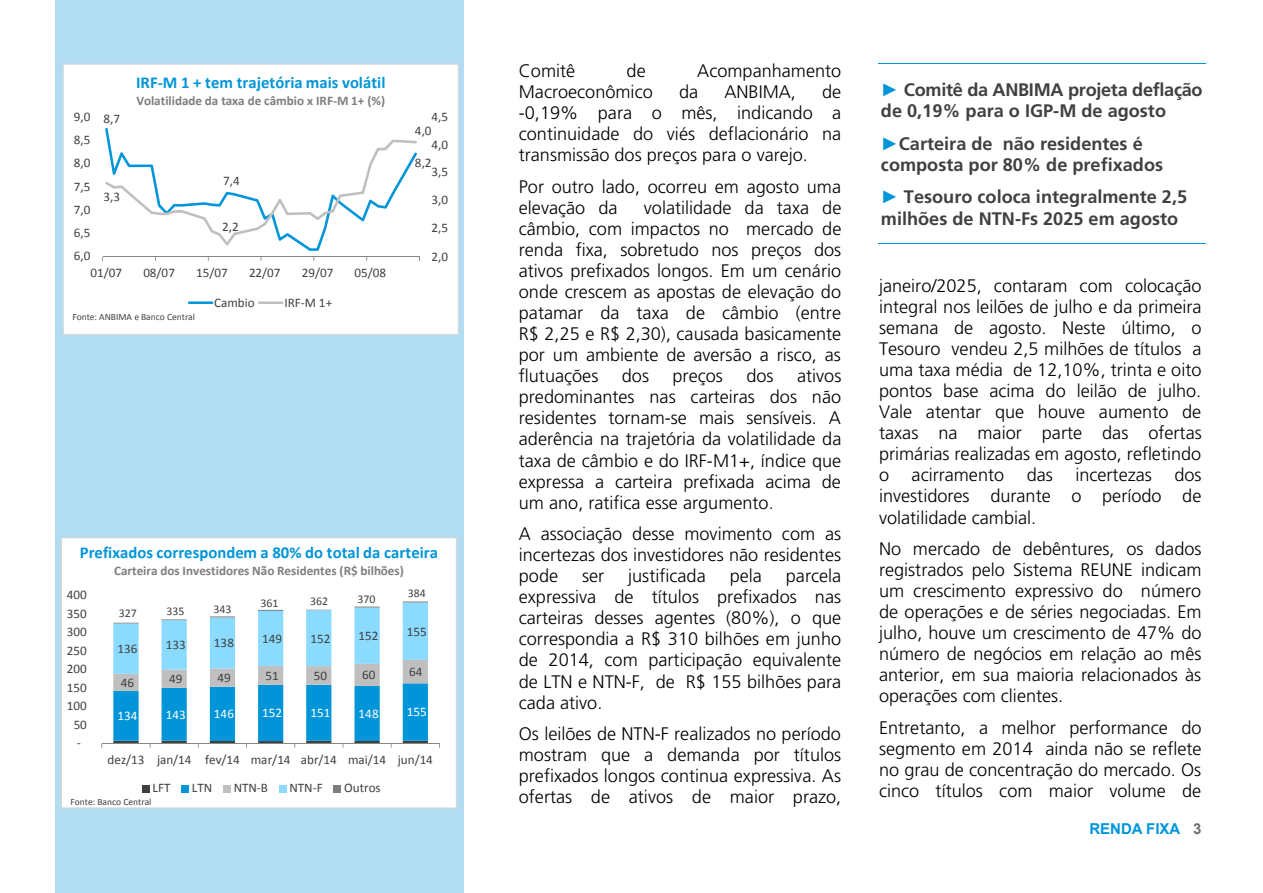
<style>
.page{position:relative;width:1263px;height:893px;background:#fff}
.page>*{position:absolute;margin:0;border:0;box-sizing:border-box;transform-origin:0 0}
.t1{font:300 18.15px/21px "Frutiger";color:#000;text-align:justify}
.t2{font:700 18.15px/21.5px "Frutiger";color:#404040}
.t3{font:700 16.65px "Calibri";color:#0095d9}
.t4{font:700 15px "Arial";color:#0095da}
.t5{font:13.05px/28px "Calibri";letter-spacing:.005em;color:#404040}
.t6{font:700 13.05px "Calibri";color:#7e7e7e}
.t7{font:13.05px "Calibri";letter-spacing:.005em;color:#fff}
.t8{font:11.85px "Calibri";color:#404040}
.t9{font:9.6px "Calibri";letter-spacing:-.005em;color:#404040}
.s1{font-family:"Arial";font-weight:400;color:#0095d9}
.s2{color:#6d6e71}
</style>
<div class="page">
<div style="left:55px;top:0;width:409px;height:893px;background:#b2dcf1"></div>
<hr style="left:879px;top:63px;width:327px;height:1px;background:#0095d9">
<hr style="left:879px;top:243px;width:327px;height:1px;background:#0095d9">
<div style="left:62px;top:538px;width:394px;height:269px;background:#fff"></div>
<hr style="left:102px;top:743px;width:337px;height:1px;background:#868686">
<svg style="left:113px;top:601px;width:315px;height:147px"></svg>
<div style="left:142px;top:785px;width:7px;height:7px;background:#404040"></div>
<div style="left:181px;top:785px;width:8px;height:7px;background:#0095d9"></div>
<div style="left:223px;top:785px;width:7px;height:7px;background:#bfbfbf"></div>
<div style="left:279px;top:785px;width:7px;height:7px;background:#8bdbff"></div>
<div style="left:334px;top:785px;width:7px;height:7px;background:#7f7f7f"></div>
<div style="left:61px;top:537px;width:396px;height:271px;border:1px solid #d8d8d8"></div>
<div style="left:64px;top:65px;width:394px;height:269px;background:#fff"></div>
<hr style="left:103px;top:256px;width:316px;height:1px;background:#868686">
<svg style="left:105px;top:128px;width:312px;height:123px"></svg>
<hr style="left:188px;top:301px;width:25px;height:3px;background:#0095d9">
<hr style="left:258px;top:301px;width:25px;height:3px;background:#bfbfbf">
<div style="left:63px;top:64px;width:396px;height:271px;border:1px solid #d8d8d8"></div>
<p class="t5" style="left:74px;top:102px;width:18px">9,0</p>
<p class="t5" style="left:74px;top:125px;width:18px">8,5</p>
<p class="t5" style="left:74px;top:149px;width:18px">8,0</p>
<p class="t5" style="left:74px;top:172px;width:18px">7,5</p>
<p class="t5" style="left:74px;top:195px;width:18px">7,0</p>
<p class="t5" style="left:74px;top:219px;width:18px">6,5</p>
<p class="t5" style="left:74px;top:242px;width:18px">6,0</p>
<p class="t5" style="left:104px;top:105px;width:18px">8,7</p>
<p class="t5" style="left:104px;top:183px;width:18px">3,3</p>
<p class="t3" style="left:136px;top:72px;width:251px">IRF‐M 1 + tem trajetória mais volátil</p>
<p class="t6" style="left:136px;top:93px;width:250px">Volatilidade da taxa de câmbio x IRF‐M 1+ (%)</p>
<p class="t5" style="left:223px;top:167px;width:18px">7,4</p>
<p class="t5" style="left:222px;top:213px;width:18px">2,2</p>
<p class="t5" style="left:91px;top:259px;width:33px">01/07</p>
<p class="t5" style="left:143px;top:259px;width:33px">08/07</p>
<p class="t5" style="left:196px;top:259px;width:33px">15/07</p>
<p class="t5" style="left:249px;top:259px;width:33px">22/07</p>
<p class="t5" style="left:302px;top:259px;width:33px">29/07</p>
<p class="t5" style="left:355px;top:259px;width:33px">05/08</p>
<p class="t5" style="left:214px;top:288px;width:42px">Cambio</p>
<p class="t5" style="left:284px;top:288px;width:49px">IRF‐M 1+</p>
<p class="t9" style="left:72px;top:310px;width:124px">Fonte: ANBIMA e Banco Central</p>
<p class="t5" style="left:432px;top:102px;width:18px">4,5</p>
<p class="t5" style="left:415px;top:117px;width:18px">4,0</p>
<p class="t5" style="left:432px;top:130px;width:18px">4,0</p>
<p class="t5" style="left:415px;top:149px;width:18px">8,2</p>
<p class="t5" style="left:432px;top:158px;width:18px">3,5</p>
<p class="t5" style="left:432px;top:186px;width:18px">3,0</p>
<p class="t5" style="left:432px;top:214px;width:18px">2,5</p>
<p class="t5" style="left:432px;top:242px;width:18px">2,0</p>
<p class="t3" style="left:80px;top:542px;width:360px">Prefixados correspondem a 80% do total da carteira</p>
<p class="t6" style="left:114px;top:563px;width:291px">Carteira dos Investidores Não Residentes (R$ bilhões)</p>
<p class="t5" style="left:67px;top:581px;width:21px">400</p>
<p class="t5" style="left:67px;top:599px;width:21px">350</p>
<p class="t5" style="left:67px;top:618px;width:21px">300</p>
<p class="t5" style="left:67px;top:636px;width:21px">250</p>
<p class="t5" style="left:67px;top:655px;width:21px">200</p>
<p class="t5" style="left:67px;top:673px;width:21px">150</p>
<p class="t5" style="left:67px;top:692px;width:21px">100</p>
<p class="t5" style="left:74px;top:710px;width:15px">50</p>
<p class="t5" style="left:77px;top:729px;width:6px">‐</p>
<p class="t8" style="left:119px;top:605px;width:19px">327</p>
<p class="t8" style="left:166px;top:604px;width:19px">335</p>
<p class="t8" style="left:213px;top:601px;width:19px">343</p>
<p class="t5" style="left:117px;top:635px;width:22px">136</p>
<p class="t5" style="left:166px;top:631px;width:22px">133</p>
<p class="t5" style="left:214px;top:629px;width:22px">138</p>
<p class="t8" style="left:261px;top:595px;width:19px">361</p>
<p class="t8" style="left:310px;top:594px;width:19px">362</p>
<p class="t8" style="left:358px;top:591px;width:19px">370</p>
<p class="t5" style="left:262px;top:624px;width:22px">149</p>
<p class="t5" style="left:310px;top:624px;width:22px">152</p>
<p class="t5" style="left:359px;top:622px;width:22px">152</p>
<p class="t8" style="left:408px;top:586px;width:19px">384</p>
<p class="t5" style="left:407px;top:617px;width:22px">155</p>
<p class="t5" style="left:121px;top:668px;width:15px">46</p>
<p class="t5" style="left:169px;top:665px;width:15px">49</p>
<p class="t5" style="left:217px;top:664px;width:15px">49</p>
<p class="t5" style="left:266px;top:661px;width:15px">51</p>
<p class="t5" style="left:314px;top:662px;width:15px">50</p>
<p class="t5" style="left:362px;top:661px;width:15px">60</p>
<p class="t5" style="left:409px;top:658px;width:15px">64</p>
<p class="t7" style="left:117px;top:708px;width:22px">134</p>
<p class="t7" style="left:166px;top:706px;width:22px">143</p>
<p class="t7" style="left:214px;top:706px;width:22px">146</p>
<p class="t7" style="left:262px;top:705px;width:22px">152</p>
<p class="t7" style="left:310px;top:704px;width:22px">151</p>
<p class="t7" style="left:359px;top:705px;width:22px">148</p>
<p class="t7" style="left:407px;top:704px;width:22px">155</p>
<p class="t5" style="left:152px;top:746px;width:282px;text-indent:-45px">dez/13 jan/14 fev/14 mar/14 abr/14 mai/14 jun/14<br>LFT</p>
<p class="t5" style="left:192px;top:774px;width:22px">LTN</p>
<p class="t5" style="left:234px;top:774px;width:36px">NTN‐B</p>
<p class="t5" style="left:290px;top:774px;width:35px">NTN‐F</p>
<p class="t5" style="left:344px;top:774px;width:38px">Outros</p>
<p class="t9" style="left:71px;top:795px;width:82px">Fonte: Banco Central</p>
<p class="t1" style="left:519px;top:61px;width:58px">Comitê</p>
<p class="t1" style="left:627px;top:61px;width:21px">de</p>
<p class="t1" style="left:697px;top:61px;width:146px">Acompanhamento</p>
<p class="t1" style="left:519px;top:82px;width:135px">Macroeconômico</p>
<p class="t1" style="left:679px;top:82px;width:21px">da</p>
<p class="t1" style="left:724px;top:82px;width:73px">ANBIMA,</p>
<p class="t1" style="left:519px;top:82px;width:324px;text-indent:303px">de -0,19% para o mês, indicando a continuidade do viés deflacionário na transmissão dos preços para o varejo.</p>
<p class="t1" style="left:519px;top:176px;width:324px">Por outro lado, ocorreu em agosto uma elevação da</p>
<p class="t1" style="left:519px;top:197px;width:324px;text-indent:125px">volatilidade da taxa de câmbio, com impactos no mercado de renda fixa, sobretudo nos preços dos ativos prefixados longos. Em um cenário onde crescem as apostas de elevação do patamar da taxa de câmbio (entre R$ 2,25 e R$ 2,30), causada basicamente por um ambiente de aversão a risco, as flutuações</p>
<p class="t1" style="left:622px;top:366px;width:29px">dos</p>
<p class="t1" style="left:672px;top:366px;width:52px">preços</p>
<p class="t1" style="left:746px;top:366px;width:29px">dos</p>
<p class="t1" style="left:519px;top:366px;width:324px;text-indent:278px">ativos predominantes nas carteiras dos não residentes tornam-se mais sensíveis. A aderência na trajetória da volatilidade da taxa de câmbio e do IRF-M1+, índice que expressa a carteira prefixada acima de um ano, ratifica esse argumento.</p>
<p class="t1" style="left:519px;top:523px;width:324px">A associação desse movimento com as incertezas dos investidores não residentes pode</p>
<p class="t1" style="left:582px;top:566px;width:24px">ser</p>
<p class="t1" style="left:628px;top:566px;width:79px">justificada</p>
<p class="t1" style="left:730px;top:566px;width:34px">pela</p>
<p class="t1" style="left:519px;top:566px;width:324px;text-indent:267px">parcela expressiva de títulos prefixados nas carteiras desses agentes (80%), o que correspondia a R$ 310 bilhões em junho de 2014, com participação equivalente de LTN e NTN-F, de R$ 155 bilhões para cada ativo.</p>
<p class="t1" style="left:519px;top:724px;width:324px">Os leilões de NTN-F realizados no período mostram que a demanda por títulos prefixados longos continua expressiva. As ofertas de ativos de maior prazo,</p>
<p class="t2" style="left:881px;top:79px;width:323px"><span class="s1">►</span> Comitê da ANBIMA projeta deflação de 0,19% para o IGP-M de agosto</p>
<p class="t2" style="left:881px;top:133px;width:284px"><span class="s1">►</span>Carteira de não residentes é composta por 80% de prefixados</p>
<p class="t2" style="left:881px;top:186px;width:308px"><span class="s1">►</span> Tesouro coloca integralmente 2,5 milhões de NTN-Fs 2025 em agosto</p>
<p class="t1" style="left:879px;top:276px;width:324px">janeiro/2025, contaram com colocação integral nos leilões de julho e da primeira semana de agosto. Neste último, o Tesouro vendeu 2,5 milhões de títulos a uma taxa média de 12,10%, trinta e oito pontos base acima do leilão de julho.<br>Vale atentar que houve aumento de taxas na maior parte das ofertas primárias realizadas em agosto, refletindo o acirramento das incertezas dos investidores durante o período de volatilidade cambial.</p>
<p class="t1" style="left:879px;top:539px;width:324px">No mercado de debêntures, os dados registrados pelo Sistema REUNE indicam um crescimento expressivo do número de operações e de séries negociadas. Em julho, houve um crescimento de 47% do número de negócios em relação ao mês anterior, em sua maioria relacionados às operações com clientes.</p>
<p class="t1" style="left:879px;top:717px;width:324px">Entretanto, a melhor performance do segmento em 2014 ainda não se reflete no grau de concentração do mercado. Os cinco títulos com maior volume de</p>
<p class="t4" style="left:1089px;top:819px;width:114px">RENDA FIXA <span class="s2">3</span></p>
</div>
